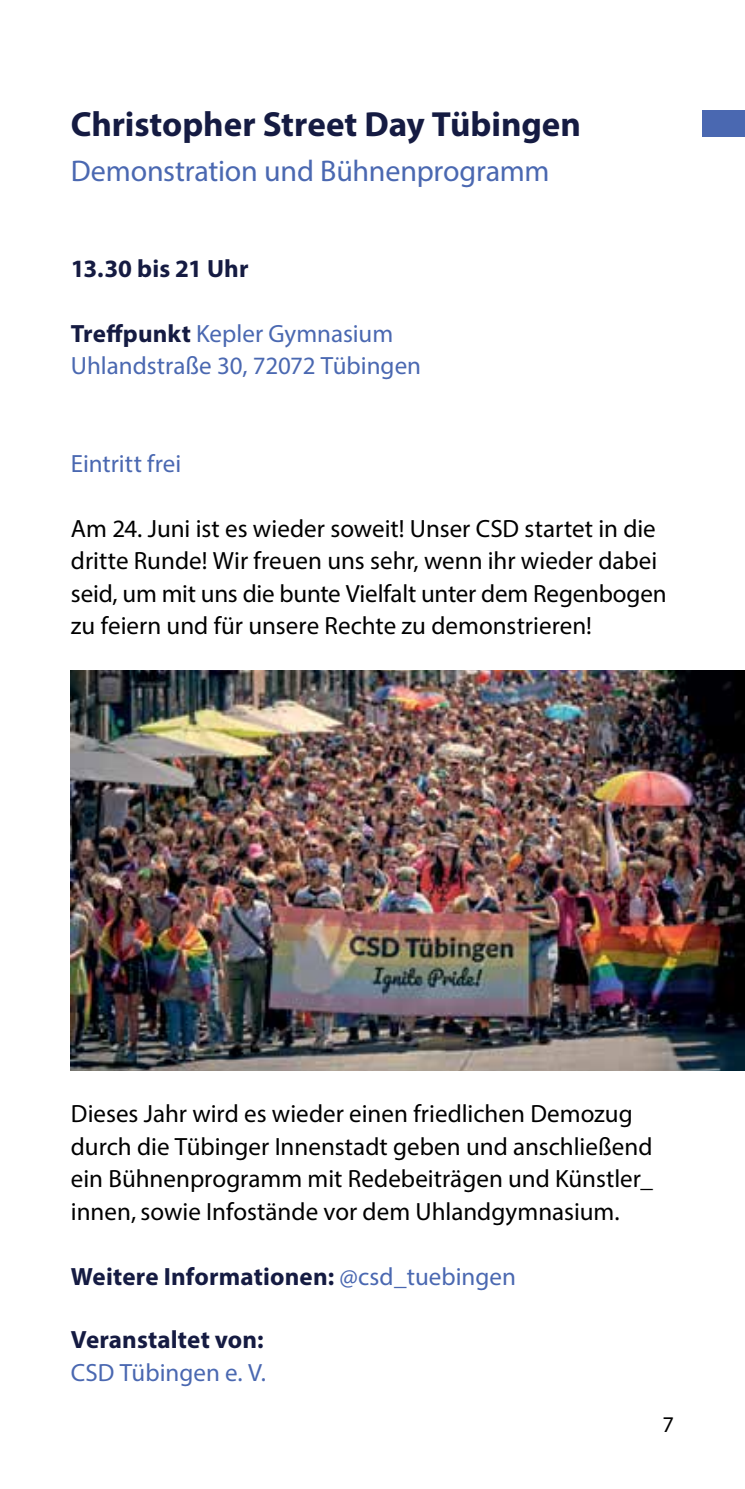
<style>
.page{position:relative;width:745px;height:1489px;background:#fff}
.page>*{position:absolute;margin:0;border:0;box-sizing:border-box;transform-origin:0 0}
.t1{font:700 35px "Myriad Pro";letter-spacing:-.005em;color:#151b42}
.t2{font:30px "Myriad Pro";letter-spacing:-.005em;color:#4a68b1}
.t3{font:25px/32.5px "Myriad Pro";color:#000}
.t4{font:25px/32.5px "Myriad Pro";color:#4a68b1}
.t5{font:700 25px "Myriad Pro";letter-spacing:.005em;color:#151b42}
.t6{font:22.5px "Myriad Pro";color:#000}
.s1{font-weight:700;color:#151b42}
.s2{font-weight:400;color:#4a68b1}
</style>
<div class="page">
<img style="left:71px;top:670px;width:673px;height:400px">
<div style="left:702px;top:110px;width:42px;height:26px;background:#4a68b1"></div>
<h1 class="t1" style="left:71px;top:101px;width:511px">Christopher Street Day Tübingen</h1>
<p class="t2" style="left:71px;top:153px;width:480px">Demonstration und Bühnenprogramm</p>
<p class="t5" style="left:71px;top:252px;width:179px">13.30 bis 21 Uhr</p>
<p class="t4" style="left:71px;top:317px;width:351px"><span class="s1">Treffpunkt</span> Kepler Gymnasium<br>Uhlandstraße 30, 72072 Tübingen</p>
<p class="t4" style="left:71px;top:447px;width:112px">Eintritt frei</p>
<p class="t3" style="left:71px;top:512px;width:596px">Am 24. Juni ist es wieder soweit! Unser CSD startet in die dritte Runde! Wir freuen uns sehr, wenn ihr wieder dabei seid, um mit uns die bunte Vielfalt unter dem Regenbogen zu feiern und für unsere Rechte zu demonstrieren!</p>
<p class="t3" style="left:71px;top:1097px;width:583px">Dieses Jahr wird es wieder einen friedlichen Demozug durch die Tübinger Innenstadt geben und anschließend ein Bühnenprogramm mit Redebeiträgen und Künstler_ innen, sowie Infostände vor dem Uhlandgymnasium.</p>
<p class="t5" style="left:71px;top:1259px;width:446px">Weitere Informationen: <span class="s2">@csd_tuebingen</span></p>
<p class="t5" style="left:71px;top:1323px;width:194px">Veranstaltet von:</p>
<p class="t4" style="left:71px;top:1355px;width:196px">CSD Tübingen e. V.</p>
<p class="t6" style="left:662px;top:1410px;width:13px">7</p>
</div>
